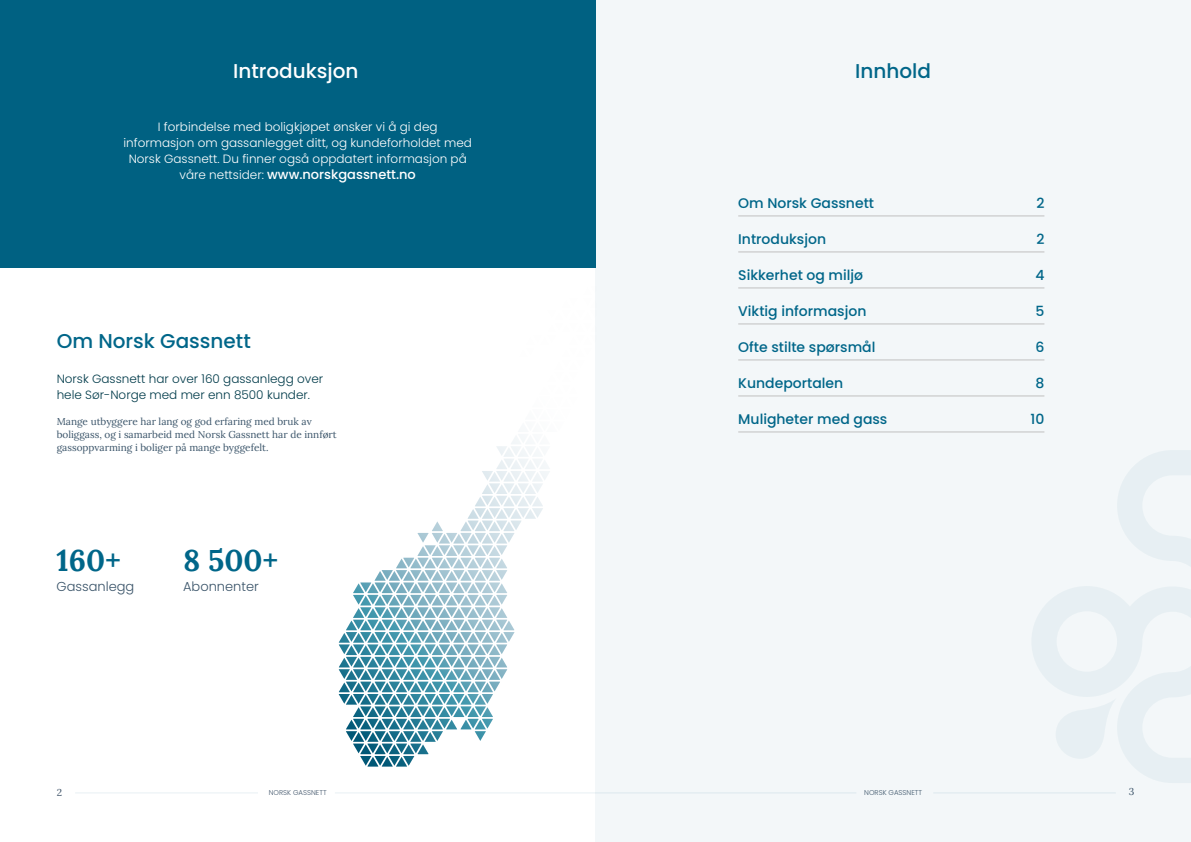
<style>
.page{position:relative;width:1191px;height:842px;background:#fff}
.page>*{position:absolute;margin:0;border:0;box-sizing:border-box;transform-origin:0 0}
.t1{font:30px "Lora";color:#006689}
.t2{font:500 20px "Poppins";color:#006689}
.t3{font:500 20px "Poppins";color:#fff}
.t4{font:500 14px "Poppins";color:#006689}
.t5{font:500 13px "Poppins";color:#fff}
.t6{font:300 13px "Poppins";color:#3a5469}
.t7{font:300 12px/16px "Poppins";color:#fff;text-align:center}
.t8{font:300 12px/16px "Poppins";color:#003b4a}
.t9{font:10px/13px "Lora";color:#3a5469}
.t10{font:10px "Lora";color:#405469}
.t11{font:300 7px "Poppins";color:#405469}
.s1{font-weight:300;font-size:12px}
</style>
<div class="page">
<hr style="left:75px;top:792px;width:183px;height:1px;background:#006182">
<hr style="left:335px;top:792px;width:260px;height:1px;background:#006182">
<div style="left:0;top:0;width:595px;height:267px;background:#006182"></div>
<svg style="left:338px;top:436px;width:212px;height:331px"></svg>
<div style="left:595px;top:0;width:596px;height:842px;background:#f3f7f9"></div>
<svg style="left:1032px;top:450px;width:159px;height:333px"></svg>
<hr style="left:738px;top:216px;width:306px;height:1px;background:#c0c0c0">
<hr style="left:738px;top:252px;width:306px;height:1px;background:#c0c0c0">
<hr style="left:738px;top:288px;width:306px;height:1px;background:#c0c0c0">
<hr style="left:738px;top:324px;width:306px;height:1px;background:#c0c0c0">
<hr style="left:738px;top:360px;width:306px;height:1px;background:#c0c0c0">
<hr style="left:738px;top:396px;width:306px;height:1px;background:#c0c0c0">
<hr style="left:738px;top:432px;width:306px;height:1px;background:#c0c0c0">
<h2 class="t3" style="left:233px;top:59px;width:127px">Introduksjon</h2>
<p class="t7" style="left:123px;top:119px;width:350px">I forbindelse med boligkjøpet ønsker vi å gi deg informasjon om gassanlegget ditt, og kundeforholdet med<br>Norsk Gassnett. Du finner også oppdatert informasjon på</p>
<p class="t5" style="left:179px;top:167px;width:238px"><span class="s1">våre nettsider:</span> www.norskgassnett.no</p>
<h2 class="t2" style="left:57px;top:329px;width:196px">Om Norsk Gassnett</h2>
<p class="t8" style="left:57px;top:370px;width:268px">Norsk Gassnett har over 160 gassanlegg over hele Sør-Norge med mer enn 8500 kunder.</p>
<p class="t9" style="left:57px;top:414px;width:281px">Mange utbyggere har lang og god erfaring med bruk av boliggass, og i samarbeid med Norsk Gassnett har de innført gassoppvarming i boliger på mange byggefelt.</p>
<h1 class="t1" style="left:57px;top:538px;width:66px">160+</h1>
<p class="t6" style="left:57px;top:579px;width:79px">Gassanlegg</p>
<h1 class="t1" style="left:183px;top:538px;width:97px">8 500+</h1>
<p class="t6" style="left:183px;top:579px;width:77px">Abonnenter</p>
<h2 class="t2" style="left:855px;top:59px;width:77px">Innhold</h2>
<p class="t4" style="left:738px;top:195px;width:137px">Om Norsk Gassnett</p>
<p class="t4" style="left:1036px;top:195px;width:10px">2</p>
<p class="t4" style="left:738px;top:231px;width:89px">Introduksjon</p>
<p class="t4" style="left:1036px;top:231px;width:10px">2</p>
<p class="t4" style="left:738px;top:266px;width:126px">Sikkerhet og miljø</p>
<p class="t4" style="left:1035px;top:266px;width:11px">4</p>
<p class="t4" style="left:738px;top:302px;width:130px">Viktig informasjon</p>
<p class="t4" style="left:1035px;top:302px;width:10px">5</p>
<p class="t4" style="left:738px;top:338px;width:139px">Ofte stilte spørsmål</p>
<p class="t4" style="left:1035px;top:338px;width:10px">6</p>
<p class="t4" style="left:738px;top:374px;width:107px">Kundeportalen</p>
<p class="t4" style="left:1035px;top:374px;width:10px">8</p>
<p class="t4" style="left:738px;top:410px;width:151px">Muligheter med gass</p>
<p class="t4" style="left:1030px;top:410px;width:15px">10</p>
<p class="t10" style="left:57px;top:785px;width:7px">2</p>
<p class="t11" style="left:269px;top:789px;width:59px">NORSK GASSNETT</p>
<p class="t11" style="left:864px;top:789px;width:59px">NORSK GASSNETT</p>
<p class="t10" style="left:1128px;top:784px;width:7px">3</p>
</div>
